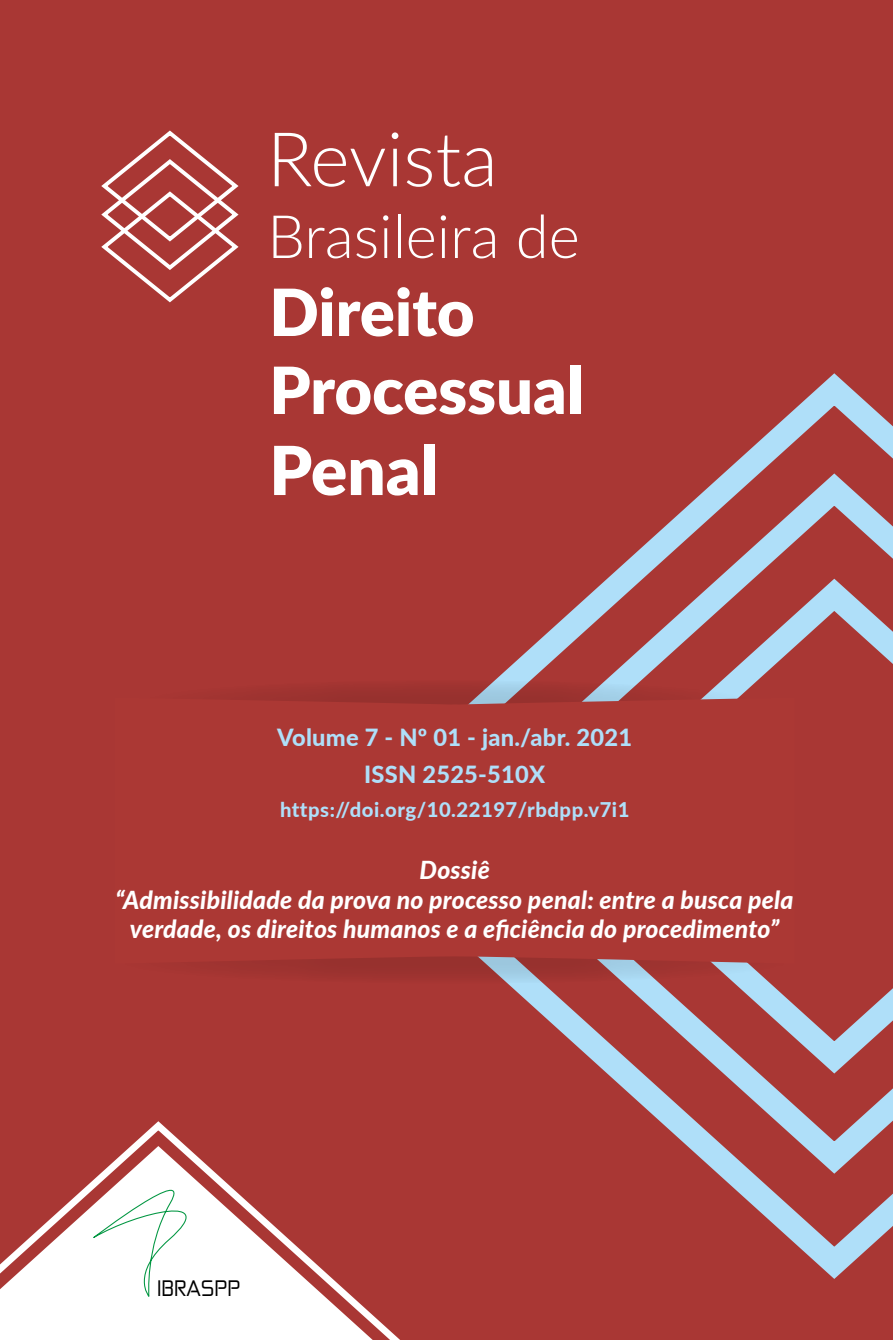
<style>
.page{position:relative;width:893px;height:1340px;background:#fff}
.page>*{position:absolute;margin:0;border:0;box-sizing:border-box;transform-origin:0 0}
.t1{font:300 75.38px "Lato";color:#fff}
.t2{font:900 67.5px "Lato";color:#fff}
.t3{font:900 65.02px/77.9px "Lato";color:#fff}
.t4{font:300 59.85px "Lato";color:#fff}
.t5{font:italic 800 24.75px/29.7px "Lato";letter-spacing:.01em;color:#fff;text-align:center}
.t6{font:800 23.62px/38px "Lato";letter-spacing:.01em;color:#afdff9;text-align:center}
.t7{font:800 20.25px "Lato";letter-spacing:.025em;color:#afdff9}
.t8{font:20.03px "Zekton Free";color:#000}
</style>
<div class="page">
<div style="left:0;top:0;width:893px;height:1339px;background:#a93734"></div>
<svg style="left:101px;top:130px;width:138px;height:173px"></svg>
<svg style="left:742px;top:373px;width:151px;height:84px"></svg>
<svg style="left:626px;top:457px;width:267px;height:105px"></svg>
<svg style="left:495px;top:562px;width:398px;height:717px"></svg>
<svg style="left:115px;top:939px;width:678px;height:44px;fill:#a03431"></svg>
<svg style="left:138px;top:680px;width:620px;height:44px"></svg>
<svg style="left:115px;top:697px;width:680px;height:266px"></svg>
<svg style="left:0;top:1116px;width:538px;height:223px"></svg>
<h1 class="t1" style="left:267px;top:107px;width:232px">Revista</h1>
<h3 class="t4" style="left:267px;top:195px;width:314px">Brasileira de</h3>
<h3 class="t3" style="left:269px;top:270px;width:316px">Direito<br>Processual</h3>
<h2 class="t2" style="left:269px;top:419px;width:170px">Penal</h2>
<p class="t6" style="left:277px;top:717px;width:356px">Volume 7 - Nº 01 - jan./abr. 2021<br>ISSN 2525-510X</p>
<p class="t7" style="left:280px;top:795px;width:351px">https://doi.org/10.22197/rbdpp.v7i1</p>
<p class="t5" style="left:115px;top:854px;width:679px">Dossiê<br>“Admissibilidade da prova no processo penal: entre a busca pela verdade, os direitos humanos e a eficiência do procedimento”</p>
<p class="t8" style="left:157px;top:1277px;width:85px">IBRASPP</p>
</div>
